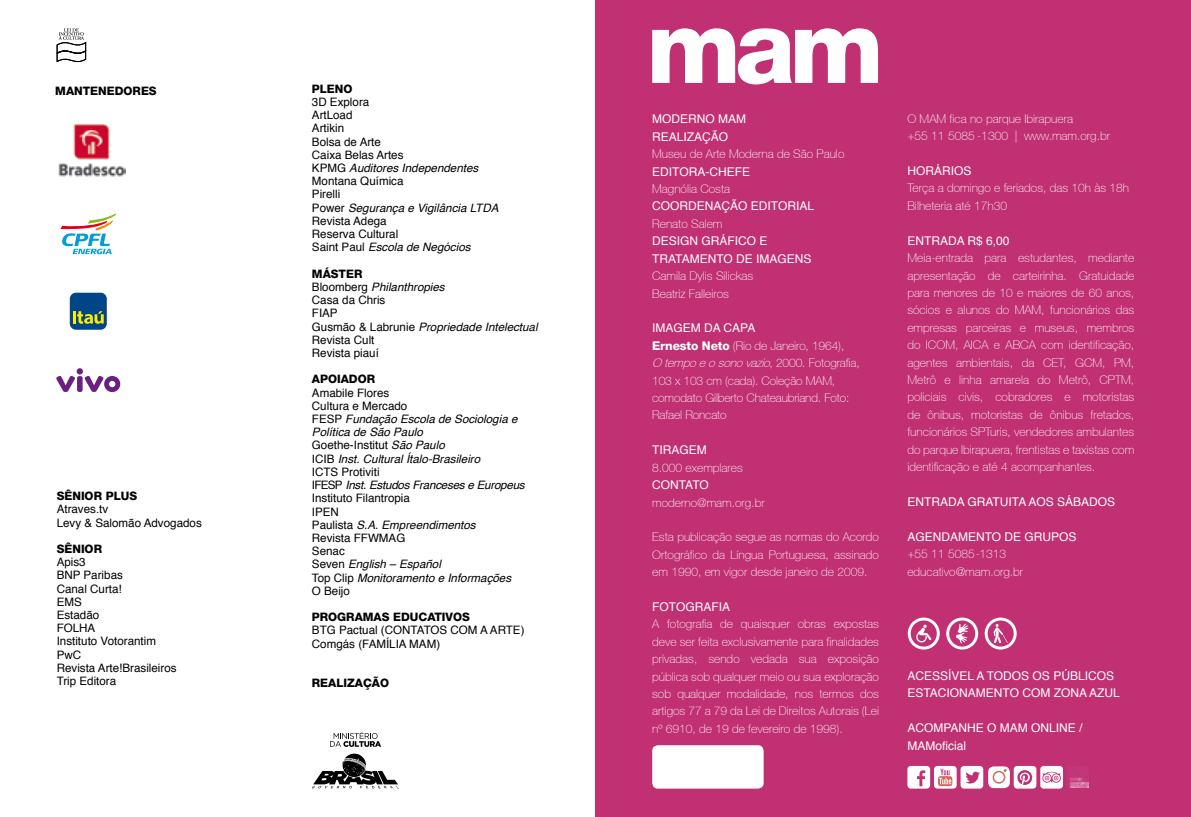
<style>
.page{position:relative;width:1191px;height:817px;background:#fff}
.page>*{position:absolute;margin:0;border:0;box-sizing:border-box;transform-origin:0 0}
.t1{font:100 12px/17.4px "Helvetica 35";color:#fff}
.t2{font:12px/17.4px "Helvetica";color:#fff}
.t3{font:11.6px/13.2px "Helvetica";color:#000}
.t4{font:italic 11.6px/13.2px "Helvetica";color:#000}
.t5{font:800 11.6px "Helvetica 85";color:#000}
.s1{font-style:italic}
.s2{font-style:normal}
.s3{font-family:"Helvetica 85";font-weight:800}
</style>
<div class="page">
<svg style="left:56px;top:368px;width:64px;height:24px"></svg>
<div style="left:77px;top:376px;width:6px;height:16px;background:#6b2080;border-radius:2px"></div>
<div style="left:70px;top:292px;width:37px;height:37px;background:#004588;border-radius:6px"></div>
<svg style="left:73px;top:311px;width:31px;height:13px"></svg>
<svg style="left:56px;top:28px;width:30px;height:35px"></svg>
<svg style="left:330px;top:731px;width:51px;height:15px"></svg>
<svg style="left:312px;top:753px;width:87px;height:35px"></svg>
<img style="left:58px;top:124px;width:68px;height:53px">
<svg style="left:60px;top:213px;width:56px;height:41px"></svg>
<div style="left:595px;top:0;width:596px;height:816px;background:#c03072"></div>
<div style="left:988px;top:766px;width:21px;height:22px;background:#fff;border-radius:6px"></div>
<div style="left:652px;top:745px;width:111px;height:43px;background:#fff;border-radius:6px"></div>
<svg style="left:907px;top:617px;width:32px;height:32px"></svg>
<svg style="left:984px;top:617px;width:32px;height:32px"></svg>
<svg style="left:946px;top:617px;width:32px;height:32px"></svg>
<svg style="left:907px;top:765px;width:76px;height:23px"></svg>
<svg style="left:1013px;top:765px;width:50px;height:23px"></svg>
<div style="left:992px;top:770px;width:13px;height:13px;border:2px solid #cf6b5e;border-radius:50%"></div>
<img style="left:1067px;top:777px;width:21px;height:10px">
<svg style="left:652px;top:28px;width:226px;height:56px"></svg>
<p class="t5" style="left:55px;top:84px;width:103px">MANTENEDORES</p>
<p class="t5" style="left:57px;top:489px;width:82px">SÊNIOR PLUS</p>
<p class="t3" style="left:57px;top:503px;width:147px">Atraves.tv<br>Levy &amp; Salomão Advogados</p>
<p class="t5" style="left:57px;top:542px;width:47px">SÊNIOR</p>
<p class="t3" style="left:57px;top:555px;width:121px">Apis3<br>BNP Paribas<br>Canal Curta!<br>EMS<br>Estadão<br>FOLHA<br>Instituto Votorantim<br>PwC<br>Revista Arte!Brasileiros<br>Trip Editora</p>
<p class="t5" style="left:312px;top:82px;width:42px">PLENO</p>
<p class="t3" style="left:312px;top:96px;width:188px">3D Explora<br>ArtLoad<br>Artikin<br>Bolsa de Arte<br>Caixa Belas Artes<br>KPMG <span class="s1">Auditores Independentes<br></span>Montana Química<br>Pirelli<br>Power <span class="s1">Segurança e Vigilância LTDA<br></span>Revista Adega<br>Reserva Cultural<br>Saint Paul <span class="s1">Escola de Negócios</span></p>
<p class="t5" style="left:312px;top:266px;width:52px">MÁSTER</p>
<p class="t3" style="left:312px;top:280px;width:227px">Bloomberg <span class="s1">Philanthropies<br></span>Casa da Chris<br>FIAP<br>Gusmão &amp; Labrunie <span class="s1">Propriedade Intelectual<br></span>Revista Cult<br>Revista piauí</p>
<p class="t5" style="left:312px;top:372px;width:65px">APOIADOR</p>
<p class="t4" style="left:312px;top:386px;width:214px"><span class="s2">Amabile Flores<br>Cultura e Mercado<br>FESP</span> Fundação Escola de Sociologia e<br>Política de São Paulo<br><span class="s2">Goethe-Institut</span> São Paulo<br><span class="s2">ICIB</span> Inst. Cultural Ítalo-Brasileiro<br><span class="s2">ICTS Protiviti<br>IFESP</span> Inst. Estudos Franceses e Europeus<br><span class="s2">Instituto Filantropia<br>IPEN<br>Paulista</span> S.A. Empreendimentos<br><span class="s2">Revista FFWMAG<br>Senac<br>Seven</span> English – Español<br><span class="s2">Top Clip</span> Monitoramento e Informações<br><span class="s2">O Beijo</span></p>
<p class="t5" style="left:312px;top:610px;width:159px">PROGRAMAS EDUCATIVOS</p>
<p class="t3" style="left:312px;top:624px;width:214px">BTG Pactual (CONTATOS COM A ARTE)<br>Comgás (FAMÍLIA MAM)</p>
<p class="t5" style="left:312px;top:676px;width:79px">REALIZAÇÃO</p>
<p class="t2" style="left:652px;top:111px;width:95px">MODERNO MAM<br>REALIZAÇÃO</p>
<p class="t1" style="left:652px;top:145px;width:194px">Museu de Arte Moderna de São Paulo</p>
<p class="t2" style="left:652px;top:163px;width:99px">EDITORA-CHEFE</p>
<p class="t1" style="left:652px;top:180px;width:79px">Magnólia Costa</p>
<p class="t2" style="left:652px;top:198px;width:163px">COORDENAÇÃO EDITORIAL</p>
<p class="t1" style="left:652px;top:215px;width:72px">Renato Salem</p>
<p class="t2" style="left:652px;top:233px;width:161px">DESIGN GRÁFICO E<br>TRATAMENTO DE IMAGENS</p>
<p class="t1" style="left:652px;top:267px;width:103px">Camila Dylis Silickas<br>Beatriz Falleiros</p>
<p class="t2" style="left:652px;top:320px;width:105px">IMAGEM DA CAPA</p>
<p class="t1" style="left:652px;top:337px;width:209px"><span class="s3">Ernesto Neto</span> (Rio de Janeiro, 1964), <span class="s1">O tempoeosonovazio</span>, 2000. Fotografia, 103 x 103 cm (cada). Coleção MAM, comodato Gilberto Chateaubriand. Foto:<br>Rafael Roncato</p>
<p class="t2" style="left:652px;top:441px;width:56px">TIRAGEM</p>
<p class="t1" style="left:652px;top:458px;width:92px">8.000 exemplares</p>
<p class="t2" style="left:652px;top:476px;width:58px">CONTATO</p>
<p class="t1" style="left:652px;top:493px;width:114px">moderno@mam.org.br</p>
<p class="t1" style="left:652px;top:528px;width:228px;text-align:justify">Esta publicação segue as normas do Acordo Ortográfico da Língua Portuguesa, assinado em 1990, em vigor desde janeiro de 2009.</p>
<p class="t2" style="left:652px;top:598px;width:79px">FOTOGRAFIA</p>
<p class="t1" style="left:652px;top:615px;width:228px;text-align:justify">A fotografia de quaisquer obras expostas deve ser feita exclusivamente para finalidades privadas, sendo vedada sua exposição pública sob qualquer meio ou sua exploração sob qualquer modalidade, nos termos dos artigos 77 a 79 da Lei de Direitos Autorais (Lei nº 6910, de 19 de fevereiro de 1998).</p>
<p class="t1" style="left:907px;top:110px;width:204px">O MAM fica no parque Ibirapuera<br>+55 11 5085 -1300 | www.mam.org.br</p>
<p class="t2" style="left:907px;top:162px;width:66px">HORÁRIOS</p>
<p class="t1" style="left:907px;top:179px;width:223px">Terça a domingo e feriados, das 10h às 18h<br>Bilheteria até 17h30</p>
<p class="t2" style="left:907px;top:232px;width:104px">ENTRADA R$ 6,00</p>
<p class="t1" style="left:907px;top:249px;width:228px;text-align:justify">Meia-entrada para estudantes, mediante apresentação de carteirinha. Gratuidade para menores de 10 e maiores de 60 anos, sócios e alunos do MAM, funcionários das empresas parceiras e museus, membros do ICOM, AICA e ABCA com identificação, agentes ambientais, da CET, GCM, PM, Metrô e linha amarela do Metrô, CPTM, policiais civis, cobradores e motoristas de ônibus, motoristas de ônibus fretados, funcionários SPTuris, vendedores ambulantes do parque Ibirapuera, frentistas e taxistas com identificação e até 4 acompanhantes.</p>
<p class="t2" style="left:907px;top:493px;width:209px">ENTRADA GRATUITA AOS SÁBADOS</p>
<p class="t2" style="left:907px;top:528px;width:171px">AGENDAMENTO DE GRUPOS</p>
<p class="t1" style="left:907px;top:545px;width:117px">+55 11 5085-1313 educativo@mam.org.br</p>
<p class="t2" style="left:907px;top:667px;width:214px">ACESSÍVEL A TODOS OS PÚBLICOS<br>ESTACIONAMENTO COM ZONA AZUL</p>
<p class="t2" style="left:907px;top:719px;width:177px">ACOMPANHE O MAM ONLINE /<br>MAMoficial</p>
</div>
